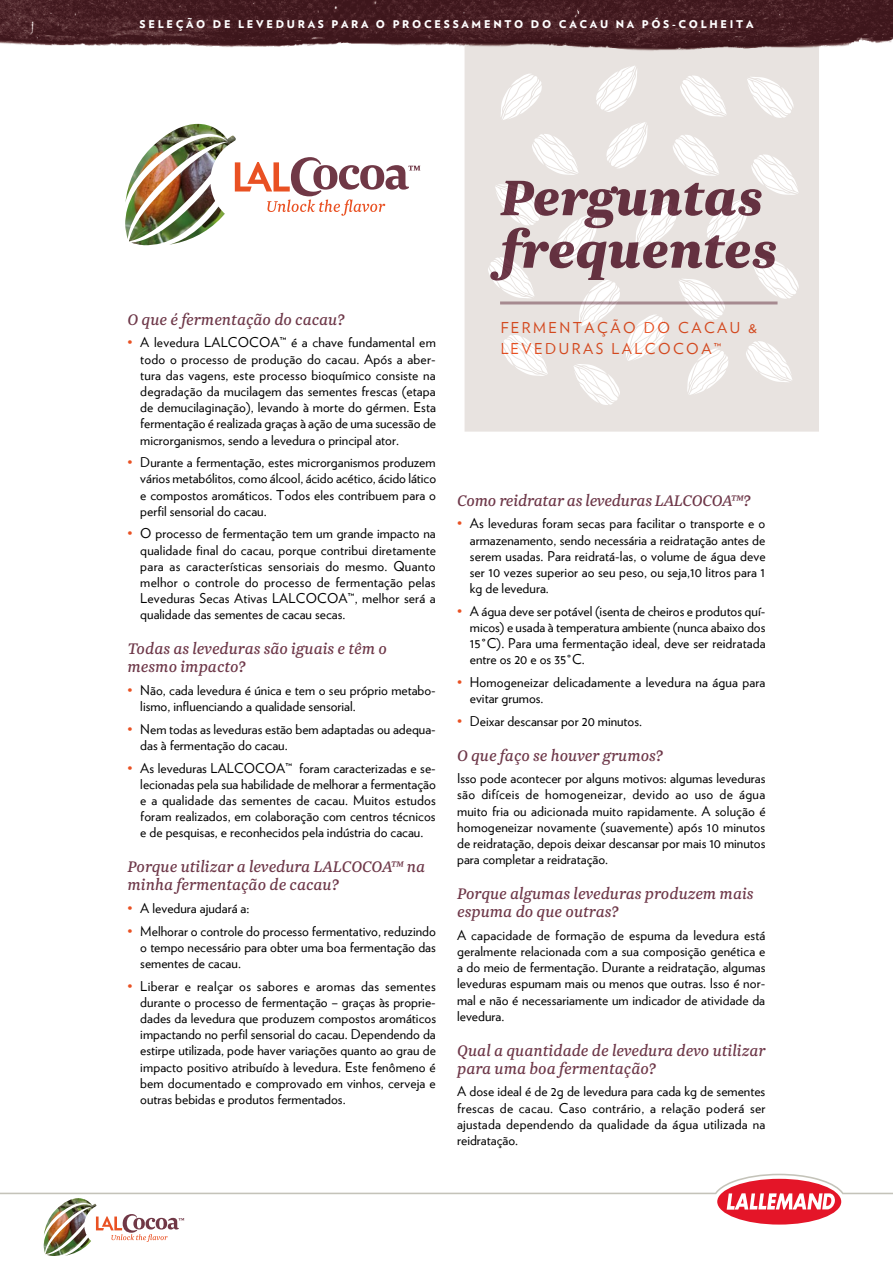
<style>
.page{position:relative;width:893px;height:1263px;background:#fff}
.page>*{position:absolute;margin:0;border:0;box-sizing:border-box;transform-origin:0 0}
.t1{font:italic 900 58.5px/52.5px "Newzald";color:#6e3849}
._2__Questions{font:italic 18px/18px "Newzald";color:#6e3849}
.t2{font:15px/21px "Verlag";letter-spacing:.165em;color:#e95123}
._1_courant{font:13.5px/16.2px "Verlag";color:#000;text-align:justify}
.t3{font:900 10.65px "Verlag";letter-spacing:.255em;color:#fff}
.s1{color:#e95123}
</style>
<div class="page">
<img style="left:44px;top:1242px;width:47px;height:14px">
<svg style="left:0;top:1174px;width:893px;height:68px"></svg>
<img style="left:0;top:0;width:893px;height:61px">
<svg style="left:465px;top:37px;width:354px;height:395px;background:#d7cecc"></svg>
<svg style="left:488px;top:65px;width:311px;height:340px"></svg>
<img style="left:125px;top:124px;width:111px;height:121px">
<svg style="left:235px;top:157px;width:185px;height:59px"></svg>
<hr style="left:500px;top:301px;width:277px;height:3px;background:#6e3849">
<p class="t3" style="left:140px;top:15px;width:615px">SELEÇÃO DE LEVEDURAS PARA O PROCESSAMENTO DO CACAU NA PÓS-COLHEITA</p>
<p class="_2__Questions" style="left:128px;top:310px;width:218px">O que é fermentação do cacau?</p>
<p class="_1_courant" style="left:140px;top:334px;width:297px;text-indent:-13px"><span class="s1">•</span> A levedura LALCOCOA™ é a chave fundamental em todo o processo de produção do cacau. Após a aber&shy;tura das vagens, este processo bioquímico consiste na degradação da mucilagem das sementes frescas (etapa de demucilaginação), levando à morte do gérmen. Esta fermentação é realizada graças à ação de uma sucessão de microrganismos, sendo a levedura o principal ator.</p>
<p class="_1_courant" style="left:140px;top:454px;width:297px;text-indent:-13px"><span class="s1">•</span> Durante a fermentação, estes microrganismos produzem vários metabólitos, como álcool, ácido acético, ácido lático e compostos aromáticos. Todos eles contribuem para o perfil sensorial do cacau.</p>
<p class="_1_courant" style="left:140px;top:525px;width:297px;text-indent:-13px"><span class="s1">•</span> O processo de fermentação tem um grande impacto na qualidade final do cacau, porque contribui diretamente para as características sensoriais do mesmo. Quanto melhor o controle do processo de fermentação pelas Leveduras Secas Ativas LALCOCOA™, melhor será a qualidade das sementes de cacau secas.</p>
<p class="_2__Questions" style="left:128px;top:640px;width:261px">Todas as leveduras são iguais e têm o mesmo impacto?</p>
<p class="_1_courant" style="left:140px;top:681px;width:297px;text-indent:-13px"><span class="s1">•</span> Não, cada levedura é única e tem o seu próprio metabo&shy;lismo, influenciando a qualidade sensorial.</p>
<p class="_1_courant" style="left:140px;top:720px;width:297px;text-indent:-13px"><span class="s1">•</span> Nem todas as leveduras estão bem adaptadas ou adequa&shy;das à fermentação do cacau.</p>
<p class="_1_courant" style="left:140px;top:759px;width:297px;text-indent:-13px"><span class="s1">•</span> As leveduras LALCOCOA™ foram caracterizadas e se&shy;lecionadas pela sua habilidade de melhorar a fermentação e a qualidade das sementes de cacau. Muitos estudos foram realizados, em colaboração com centros técnicos e de pesquisas, e reconhecidos pela indústria do cacau.</p>
<p class="_2__Questions" style="left:128px;top:858px;width:299px">Porque utilizar a levedura LALCOCOA™ na minha fermentação de cacau?</p>
<p class="_1_courant" style="left:128px;top:899px;width:123px"><span class="s1">•</span> A levedura ajudará a:</p>
<p class="_1_courant" style="left:140px;top:922px;width:297px;text-indent:-13px"><span class="s1">•</span> Melhorar o controle do processo fermentativo, reduzindo o tempo necessário para obter uma boa fermentação das sementes de cacau.</p>
<p class="_1_courant" style="left:140px;top:977px;width:297px;text-indent:-13px"><span class="s1">•</span> Liberar e realçar os sabores e aromas das sementes durante o processo de fermentação – graças às proprie&shy;dades da levedura que produzem compostos aromáticos impactando no perfil sensorial do cacau. Dependendo da estirpe utilizada, pode haver variações quanto ao grau de impacto positivo atribuído à levedura. Este fenômeno é bem documentado e comprovado em vinhos, cerveja e outras bebidas e produtos fermentados.</p>
<h1 class="t1" style="left:500px;top:168px;width:279px">Perguntas frequentes</h1>
<p class="t2" style="left:500px;top:317px;width:259px">FERMENTAÇÃO DO CACAU &amp;<br>LEVEDURAS LALCOCOA™</p>
<p class="_2__Questions" style="left:457px;top:491px;width:295px">Como reidratar as leveduras LALCOCOA™?</p>
<p class="_1_courant" style="left:470px;top:515px;width:297px;text-indent:-13px"><span class="s1">•</span> As leveduras foram secas para facilitar o transporte e o armazenamento, sendo necessária a reidratação antes de serem usadas. Para reidratá-las, o volume de água deve ser 10 vezes superior ao seu peso, ou seja,10 litros para 1 kg de levedura.</p>
<p class="_1_courant" style="left:470px;top:602px;width:297px;text-indent:-13px"><span class="s1">•</span> A água deve ser potável (isenta de cheiros e produtos quí&shy;micos) e usada à temperatura ambiente (nunca abaixo dos 15°C). Para uma fermentação ideal, deve ser reidratada entre os 20 e os 35°C.</p>
<p class="_1_courant" style="left:470px;top:673px;width:297px;text-indent:-13px"><span class="s1">•</span> Homogeneizar delicadamente a levedura na água para evitar grumos.</p>
<p class="_1_courant" style="left:457px;top:712px;width:187px"><span class="s1">•</span> Deixar descansar por 20 minutos.</p>
<p class="_2__Questions" style="left:457px;top:746px;width:207px">O que faço se houver grumos?</p>
<p class="_1_courant" style="left:457px;top:770px;width:310px">Isso pode acontecer por alguns motivos: algumas leveduras são difíceis de homogeneizar, devido ao uso de água muito fria ou adicionada muito rapidamente. A solução é homogeneizar novamente (suavemente) após 10 minutos de reidratação, depois deixar descansar por mais 10 minutos para completar a reidratação.</p>
<p class="_2__Questions" style="left:457px;top:884px;width:298px">Porque algumas leveduras produzem mais espuma do que outras?</p>
<p class="_1_courant" style="left:457px;top:926px;width:310px">A capacidade de formação de espuma da levedura está geralmente relacionada com a sua composição genética e a do meio de fermentação. Durante a reidratação, algumas leveduras espumam mais ou menos que outras. Isso é nor&shy;mal e não é necessariamente um indicador de atividade da levedura.</p>
<p class="_2__Questions" style="left:457px;top:1041px;width:310px">Qual a quantidade de levedura devo utilizar para uma boa fermentação?</p>
<p class="_1_courant" style="left:457px;top:1083px;width:310px">A dose ideal é de 2g de levedura para cada kg de sementes frescas de cacau. Caso contrário, a relação poderá ser ajustada dependendo da qualidade da água utilizada na reidratação.</p>
</div>
